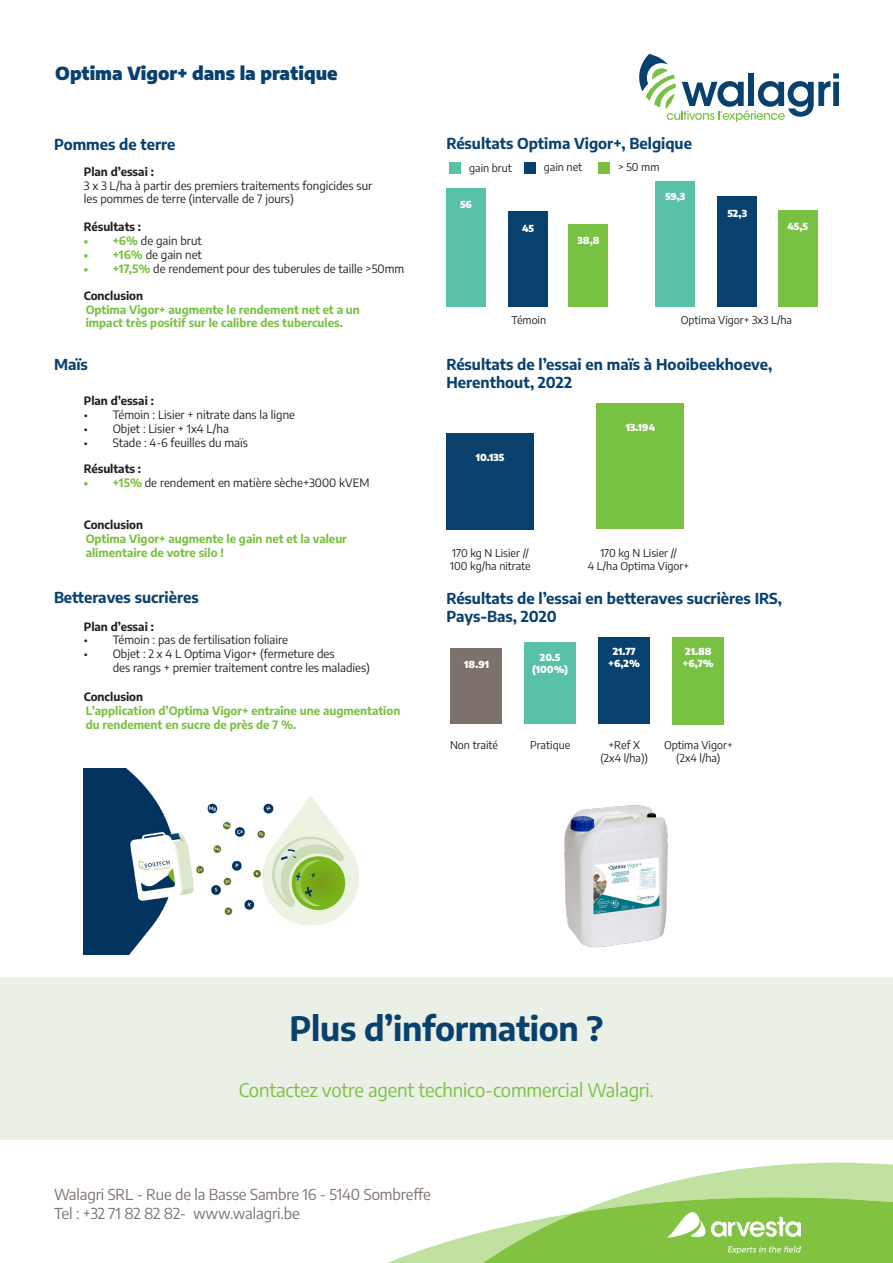
<style>
.page{position:relative;width:893px;height:1263px;background:#fff}
.page>*{position:absolute;margin:0;border:0;box-sizing:border-box;transform-origin:0 0}
.t1{font:700 33.3px "Encode Sans";letter-spacing:-.01em;color:#09416e}
.t2{font:18.6px "Encode Sans";letter-spacing:-.01em;color:#79c142}
.t3{font:900 18px "Encode Sans";color:#09416e}
.t4{font:700 15px/18px "Encode Sans";color:#09416e}
.t5{font:15px "Encode Sans";letter-spacing:-.01em;color:#7d716c}
.t6{font:11.4px/13.8px "Encode Sans";color:#231f20}
.t7{font:700 11.4px/13.8px "Encode Sans";color:#79c142}
.t8{font:700 11.4px "Encode Sans";color:#231f20}
.t9{font:10.8px "Encode Sans";color:#231f20}
.t10{font:900 9.6px "Encode Sans";color:#fff}
.s1{font-weight:700;color:#79c142}
</style>
<div class="page">
<svg style="left:639px;top:54px;width:200px;height:68px"></svg>
<div style="left:0;top:977px;width:893px;height:163px;background:#ebf0e6"></div>
<div style="left:450px;top:163px;width:11px;height:11px;background:#58c1a8"></div>
<div style="left:524px;top:163px;width:12px;height:11px;background:#09416e"></div>
<div style="left:598px;top:163px;width:12px;height:11px;background:#79c142"></div>
<div style="left:656px;top:181px;width:39px;height:126px;background:#58c1a8"></div>
<div style="left:718px;top:196px;width:39px;height:111px;background:#09416e"></div>
<div style="left:778px;top:210px;width:39px;height:97px;background:#79c142"></div>
<div style="left:446px;top:188px;width:40px;height:119px;background:#58c1a8"></div>
<div style="left:508px;top:211px;width:40px;height:96px;background:#09416e"></div>
<div style="left:569px;top:225px;width:39px;height:82px;background:#79c142"></div>
<div style="left:446px;top:433px;width:88px;height:96px;background:#09416e"></div>
<div style="left:597px;top:404px;width:87px;height:125px;background:#79c142"></div>
<div style="left:450px;top:649px;width:52px;height:75px;background:#7d716c"></div>
<div style="left:525px;top:642px;width:51px;height:82px;background:#58c1a8"></div>
<div style="left:599px;top:637px;width:51px;height:87px;background:#09416e"></div>
<div style="left:673px;top:637px;width:51px;height:87px;background:#79c142"></div>
<img style="left:84px;top:769px;width:275px;height:185px">
<img style="left:564px;top:805px;width:104px;height:143px">
<svg style="left:387px;top:1162px;width:506px;height:101px"></svg>
<img style="left:668px;top:1213px;width:132px;height:41px">
<p class="t3" style="left:55px;top:61px;width:284px">Optima Vigor+ dans la pratique</p>
<p class="t4" style="left:54px;top:135px;width:123px">Pommes de terre</p>
<p class="t8" style="left:84px;top:164px;width:72px">Plan d’essai :</p>
<p class="t6" style="left:84px;top:178px;width:290px">3 x 3 L/ha à partir des premiers traitements fongicides sur les pommes de terre (intervalle de 7 jours)</p>
<p class="t8" style="left:84px;top:219px;width:59px">Résultats :</p>
<p class="t6" style="left:84px;top:233px;width:120px"><span class="s1">• +6%</span> de gain brut</p>
<p class="t6" style="left:84px;top:247px;width:120px"><span class="s1">• +16%</span> de gain net</p>
<p class="t6" style="left:84px;top:261px;width:322px"><span class="s1">• +17,5%</span> de rendement pour des tuberules de taille &gt;50mm</p>
<p class="t8" style="left:84px;top:288px;width:61px">Conclusion</p>
<p class="t7" style="left:86px;top:302px;width:276px">Optima Vigor+ augmente le rendement net et a un impact très positif sur le calibre des tubercules.</p>
<p class="t4" style="left:54px;top:355px;width:35px">Maïs</p>
<p class="t8" style="left:84px;top:393px;width:72px">Plan d’essai :</p>
<p class="t6" style="left:84px;top:407px;width:213px">• Témoin : Lisier + nitrate dans la ligne</p>
<p class="t6" style="left:84px;top:421px;width:147px">• Objet : Lisier + 1x4 L/ha</p>
<p class="t6" style="left:84px;top:435px;width:166px">• Stade : 4-6 feuilles du maïs</p>
<p class="t8" style="left:84px;top:461px;width:59px">Résultats :</p>
<p class="t6" style="left:84px;top:476px;width:287px"><span class="s1">• +15%</span> de rendement en matière sèche+3000 kVEM</p>
<p class="t8" style="left:84px;top:517px;width:61px">Conclusion</p>
<p class="t7" style="left:86px;top:531px;width:263px">Optima Vigor+ augmente le gain net et la valeur alimentaire de votre silo !</p>
<p class="t4" style="left:54px;top:588px;width:146px">Betteraves sucrières</p>
<p class="t8" style="left:84px;top:618px;width:72px">Plan d’essai :</p>
<p class="t6" style="left:84px;top:633px;width:206px">• Témoin : pas de fertilisation foliaire</p>
<p class="t6" style="left:113px;top:646px;width:259px;text-indent:-29px">• Objet : 2 x 4 L Optima Vigor+ (fermeture des<br>des rangs + premier traitement contre les maladies)</p>
<p class="t8" style="left:84px;top:689px;width:61px">Conclusion</p>
<p class="t7" style="left:86px;top:703px;width:316px">L’application d’Optima Vigor+ entraîne une augmentation du rendement en sucre de près de 7 %.</p>
<p class="t4" style="left:446px;top:134px;width:247px">Résultats Optima Vigor+, Belgique</p>
<p class="t9" style="left:469px;top:161px;width:44px">gain brut</p>
<p class="t9" style="left:544px;top:159px;width:40px">gain net</p>
<p class="t9" style="left:618px;top:159px;width:43px">&gt; 50 mm</p>
<p class="t10" style="left:665px;top:190px;width:22px">59,3</p>
<p class="t10" style="left:460px;top:197px;width:13px">56</p>
<p class="t10" style="left:522px;top:222px;width:13px">45</p>
<p class="t10" style="left:577px;top:234px;width:24px">38,8</p>
<p class="t10" style="left:727px;top:206px;width:21px">52,3</p>
<p class="t10" style="left:787px;top:220px;width:22px">45,5</p>
<p class="t9" style="left:511px;top:313px;width:36px">Témoin</p>
<p class="t9" style="left:681px;top:313px;width:113px">Optima Vigor+ 3x3 L/ha</p>
<p class="t4" style="left:446px;top:355px;width:327px">Résultats de l’essai en maïs à Hooibeekhoeve,<br>Herenthout, 2022</p>
<p class="t10" style="left:476px;top:451px;width:30px">10.135</p>
<p class="t9" style="left:452px;top:545px;width:78px">170 kg N Lisier //</p>
<p class="t9" style="left:450px;top:558px;width:82px">100 kg/ha nitrate</p>
<p class="t10" style="left:626px;top:421px;width:31px">13.194</p>
<p class="t9" style="left:600px;top:545px;width:78px">170 kg N Lisier //</p>
<p class="t9" style="left:588px;top:558px;width:103px">4 L/ha Optima Vigor+</p>
<p class="t4" style="left:446px;top:589px;width:337px">Résultats de l’essai en betteraves sucrières IRS,<br>Pays-Bas, 2020</p>
<p class="t10" style="left:464px;top:658px;width:26px">18.91</p>
<p class="t10" style="left:540px;top:651px;width:22px">20.5</p>
<p class="t10" style="left:532px;top:663px;width:38px">(100%)</p>
<p class="t9" style="left:450px;top:737px;width:50px">Non traité</p>
<p class="t9" style="left:530px;top:737px;width:42px">Pratique</p>
<p class="t10" style="left:613px;top:645px;width:25px">21.77</p>
<p class="t10" style="left:609px;top:657px;width:33px">+6,2%</p>
<p class="t10" style="left:685px;top:645px;width:28px">21.88</p>
<p class="t10" style="left:683px;top:657px;width:32px">+6,7%</p>
<p class="t9" style="left:608px;top:737px;width:33px">+Ref X</p>
<p class="t9" style="left:600px;top:750px;width:49px">(2x4 l/ha))</p>
<p class="t9" style="left:664px;top:737px;width:70px">Optima Vigor+</p>
<p class="t9" style="left:676px;top:750px;width:46px">(2x4 l/ha)</p>
<p class="t1" style="left:290px;top:1005px;width:315px">Plus d’information ?</p>
<p class="t2" style="left:239px;top:1077px;width:416px">Contactez votre agent technico-commercial Walagri.</p>
<p class="t5" style="left:54px;top:1184px;width:379px">Walagri SRL - Rue de la Basse Sambre 16 - 5140 Sombreffe</p>
<p class="t5" style="left:54px;top:1203px;width:247px">Tel : +32 71 82 82 82- www.walagri.be</p>
</div>
